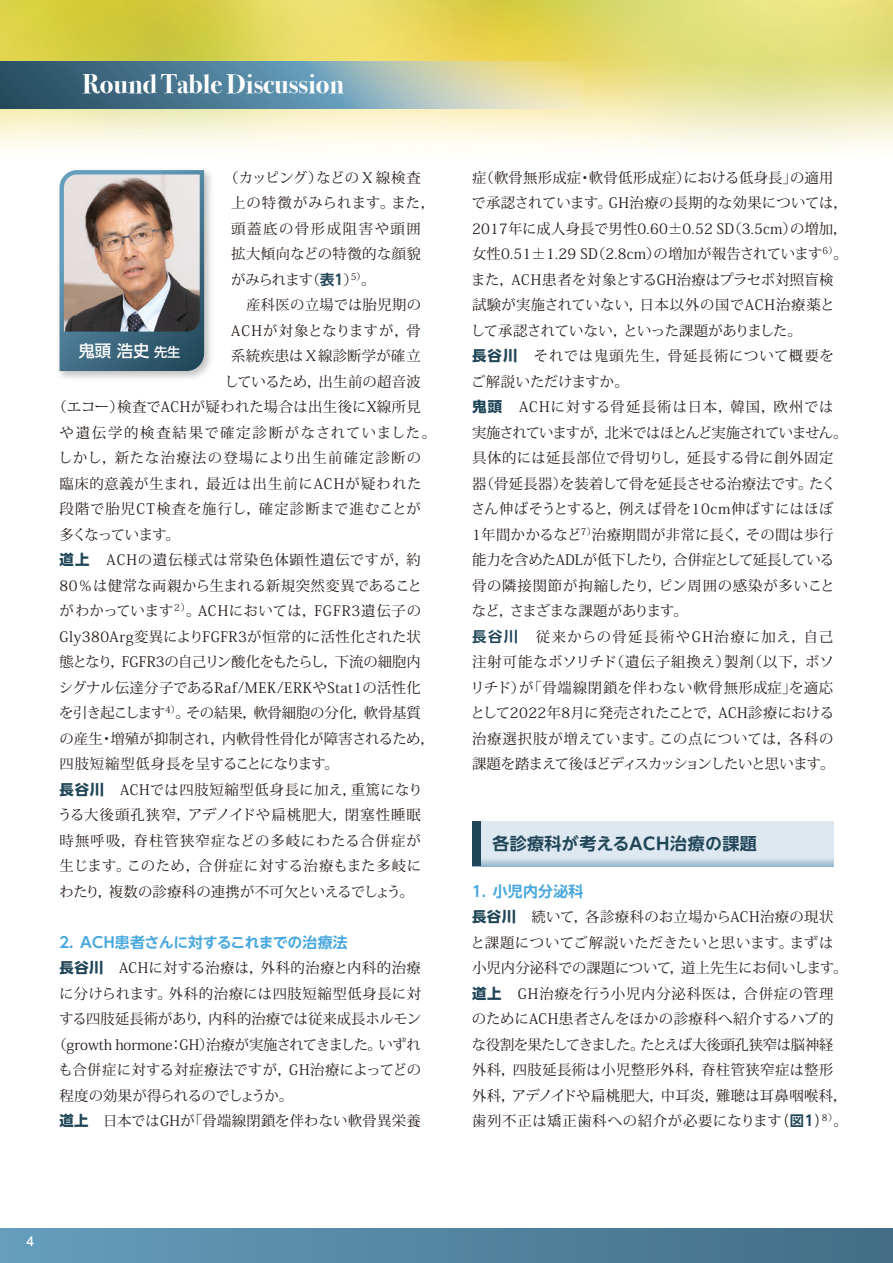
<style>
.page{position:relative;width:893px;height:1263px;background:#fff}
.page>*{position:absolute;margin:0;border:0;box-sizing:border-box;transform-origin:0 0}
.t1{font:700 27px "Bodoni Svty Two ITCTT";color:#fff}
.t2{font:700 16.95px "PUD Shin Go NT Pr 6 N De";letter-spacing:.025em;color:#1f4557}
.t3{font:500 16.5px "UD Shin Go NT Pr 6";color:#fff}
.t4{font:700 14.85px "UD Shin Go NT Pr 6 De";letter-spacing:-.01em;color:#47a7de}
.t5{font:700 14.85px "UD Shin Go NT Pr 6 De";letter-spacing:.01em;color:#47a7de}
.t6{font:14.4px/25.5px "Koz Min Pr 6 N";letter-spacing:.02em;color:#231916}
.t7{font:14.4px "Koz Min Pr 6 N";letter-spacing:-.015em;color:#231916}
.t8{font:14.4px "Koz Min Pr 6 N";letter-spacing:.075em;color:#231916}
.t9{font:14.4px "Koz Min Pr 6 N";letter-spacing:.045em;color:#231916}
.t10{font:14.4px "Koz Min Pr 6 N";letter-spacing:.06em;color:#231916}
.t11{font:14.4px "Koz Min Pr 6 N";letter-spacing:-.005em;color:#231916}
.t12{font:14.4px "Koz Min Pr 6 N";letter-spacing:.05em;color:#231916}
.t13{font:14.4px "Koz Min Pr 6 N";letter-spacing:.065em;color:#231916}
.t14{font:14.4px "Koz Min Pr 6 N";letter-spacing:.04em;color:#231916}
.t15{font:14.4px "Koz Min Pr 6 N";letter-spacing:.125em;color:#231916}
.t16{font:14.4px "Koz Min Pr 6 N";letter-spacing:.09em;color:#231916}
.t17{font:14.4px "Koz Min Pr 6 N";letter-spacing:.08em;color:#231916}
.t18{font:14.4px "Koz Min Pr 6 N";letter-spacing:-.04em;color:#231916}
.t19{font:14.4px "Koz Min Pr 6 N";letter-spacing:.115em;color:#231916}
.t20{font:14.4px "Koz Min Pr 6 N";letter-spacing:-.05em;color:#231916}
.t21{font:500 12px "UD Shin Go NT Pr 6";color:#fff}
.s1{font-family:"UD Shin Go NT Pr 6 De";font-weight:700;color:#1f4557}
.s2{font-family:"UD Shin Go NT Pr 6";font-weight:700;color:#1f4557}
.s3{font-size:13.2px}
.s4{font-family:"UD Shin Go NT Pr 6";font-weight:300}
</style>
<div class="page">
<img style="left:0;top:0;width:893px;height:151px">
<div style="left:0;top:1229px;width:893px;height:34px;background:linear-gradient(to right,#659ebd,#426d84)"></div>
<svg style="left:0;top:62px;width:583px;height:46px;background:#7d9b9b"></svg>
<svg style="left:481px;top:821px;width:352px;height:45px;background:#d7e3ec"></svg>
<div style="left:472px;top:821px;width:9px;height:45px;background:#1f4557"></div>
<img style="left:59px;top:170px;width:152px;height:209px">
<svg style="left:60px;top:170px;width:144px;height:201px;background:#416c83"></svg>
<img style="left:64px;top:174px;width:136px;height:158px">
<h1 class="t1" style="left:83px;top:62px;width:263px">Round Table Discussion</h1>
<p class="t6" style="left:224px;top:165px;width:198px">（カッピング）などのＸ線検査</p>
<p class="t9" style="left:231px;top:195px;width:205px">上の特徴がみられます。また，</p>
<p class="t19" style="left:231px;top:220px;width:191px">頭蓋底の骨形成阻害や頭囲</p>
<p class="t6" style="left:231px;top:241px;width:191px">拡大傾向などの特徴的な顔貌</p>
<p class="t6" style="left:231px;top:267px;width:146px">がみられます（<span class="s1">表１</span>）<sup>5）</sup>。</p>
<p class="t6" style="left:231px;top:292px;width:191px">　産科医の立場では胎児期の</p>
<p class="t10" style="left:231px;top:322px;width:191px">ACHが対象となりますが，骨</p>
<p class="t6" style="left:231px;top:343px;width:191px">系統疾患はＸ線診断学が確立</p>
<p class="t6" style="left:225px;top:369px;width:198px">しているため，出生前の超音波</p>
<p class="t6" style="left:52px;top:394px;width:370px">（エコー）検査でACHが疑われた場合は出生後にX線所見</p>
<p class="t15" style="left:60px;top:424px;width:378px">や遺伝学的検査結果で確定診断がなされていました。</p>
<p class="t16" style="left:58px;top:450px;width:364px">しかし，新たな治療法の登場により出生前確定診断の</p>
<p class="t13" style="left:60px;top:475px;width:363px">臨床的意義が生まれ，最近は出生前にACHが疑われた</p>
<p class="t8" style="left:60px;top:501px;width:363px">段階で胎児CT検査を施行し，確定診断まで進むことが</p>
<p class="t20" style="left:60px;top:526px;width:122px">多くなっています。</p>
<p class="t10" style="left:60px;top:552px;width:363px"><span class="s2">道上</span> ACHの遺伝様式は常染色体顕性遺伝ですが，約</p>
<p class="t6" style="left:60px;top:573px;width:364px">80％は健常な両親から生まれる新規突然変異であること</p>
<p class="t12" style="left:60px;top:603px;width:363px">がわかっています<sup>2）</sup>。ACHにおいては，FGFR3遺伝子の</p>
<p class="t6" style="left:60px;top:624px;width:363px">Gly380Arg変異によりFGFR3が恒常的に活性化された状</p>
<p class="t7" style="left:60px;top:654px;width:363px">態となり，FGFR3の自己リン酸化をもたらし，下流の細胞内</p>
<p class="t6" style="left:59px;top:675px;width:364px">シグナル伝達分子であるRaf/MEK/ERKやStat1の活性化</p>
<p class="t7" style="left:59px;top:705px;width:363px">を引き起こします<sup>4）</sup>。その結果，軟骨細胞の分化，軟骨基質</p>
<p class="t6" style="left:59px;top:726px;width:377px">の産生・増殖が抑制され，内軟骨性骨化が障害されるため，</p>
<p class="t6" style="left:60px;top:751px;width:281px">四肢短縮型低身長を呈することになります。</p>
<p class="t14" style="left:60px;top:781px;width:365px"><span class="s2">長谷川</span> ACHでは四肢短縮型低身長に加え，重篤になり</p>
<p class="t8" style="left:58px;top:807px;width:364px">うる大後頭孔狭窄，アデノイドや扁桃肥大，閉塞性睡眠</p>
<p class="t17" style="left:60px;top:832px;width:363px">時無呼吸，脊柱管狭窄症などの多岐にわたる合併症が</p>
<p class="t6" style="left:60px;top:853px;width:363px">生じます。このため，合併症に対する治療もまた多岐に</p>
<p class="t6" style="left:60px;top:879px;width:356px">わたり，複数の診療科の連携が不可欠といえるでしょう。</p>
<p class="t4" style="left:57px;top:930px;width:293px">２．ACH患者さんに対するこれまでの治療法</p>
<p class="t6" style="left:60px;top:955px;width:363px"><span class="s2">長谷川</span> ACHに対する治療は，外科的治療と内科的治療</p>
<p class="t9" style="left:59px;top:985px;width:363px">に分けられます。外科的治療には四肢短縮型低身長に対</p>
<p class="t6" style="left:59px;top:1006px;width:363px">する四肢延長術があり，内科的治療では従来成長ホルモン</p>
<p class="t11" style="left:53px;top:1036px;width:370px">（growth hormone：GH）治療が実施されてきました。いずれ</p>
<p class="t6" style="left:59px;top:1057px;width:364px">も合併症に対する対症療法ですが，GH治療によってどの</p>
<p class="t18" style="left:60px;top:1087px;width:235px">程度の効果が得られるのでしょうか。</p>
<p class="t6" style="left:60px;top:1108px;width:363px"><span class="s2">道上</span> 日本ではGHが「骨端線閉鎖を伴わない軟骨異栄養</p>
<p class="t3" style="left:78px;top:338px;width:103px">鬼頭 浩史 <span class="s3">先生</span></p>
<p class="t21" style="left:26px;top:1232px;width:9px">4</p>
<p class="t6" style="left:470px;top:165px;width:379px">症（軟骨無形成症・軟骨低形成症）における低身長」の適用で承認されています。GH治療の長期的な効果については，<br>2017年に成人身長で男性0.60±0.52 SD（3.5cm）の増加，女性0.51±1.29 SD（2.8cm）の増加が報告されています<sup>6）</sup>。また，ACH患者を対象とするGH治療はプラセボ対照盲検試験が実施されていない，日本以外の国でACH治療薬として承認されていない，といった課題がありました。<br><span class="s2">長谷川</span> それでは鬼頭先生，骨延長術について概要をご解説いただけますか。<br><span class="s2">鬼頭</span> ACHに対する骨延長術は日本，韓国，欧州では実施されていますが，北米ではほとんど実施されていません。具体的には延長部位で骨切りし，延長する骨に創外固定器（骨延長器）を装着して骨を延長させる治療法です。たくさん伸ばそうとすると，例えば骨を10cm伸ばすにはほぼ<br>1年間かかるなど<sup>7）</sup>治療期間が非常に長く，その間は歩行能力を含めたADLが低下したり，合併症として延長している骨の隣接関節が拘縮したり，ピン周囲の感染が多いことなど，さまざまな課題があります。<br><span class="s1">長谷川</span> 従来からの骨延長術やGH治療に加え，自己注射可能なボソリチド（遺伝子組換え）製剤（以下，ボソリチド）が「骨端線閉鎖を伴わない軟骨無形成症」を適応として2022年8月に発売されたことで，ACH診療における治療選択肢が増えています。この点については，各科の課題を踏まえて後ほどディスカッションしたいと思います。</p>
<p class="t2" style="left:492px;top:834px;width:266px">各診療科が考えるACH治療の課題</p>
<p class="t5" style="left:469px;top:879px;width:116px">１．小児内分泌科</p>
<p class="t6" style="left:470px;top:904px;width:379px"><span class="s2">長谷川</span><span class="s4">　続</span>いて，各診療科のお立場からACH治療の現状と課題についてご解説いただきたいと思います。まずは小児内分泌科での課題について，道上先生にお伺いします。<span class="s2">道上</span> GH治療を行う小児内分泌科医は，合併症の管理のためにACH患者さんをほかの診療科へ紹介するハブ的な役割を果たしてきました。たとえば大後頭孔狭窄は脳神経外科，四肢延長術は小児整形外科，脊柱管狭窄症は整形外科，アデノイドや扁桃肥大，中耳炎，難聴は耳鼻咽喉科，歯列不正は矯正歯科への紹介が必要になります<span class="s4">（</span><span class="s1">図１</span><span class="s4">）</span><sup>8）</sup>。</p>
</div>
